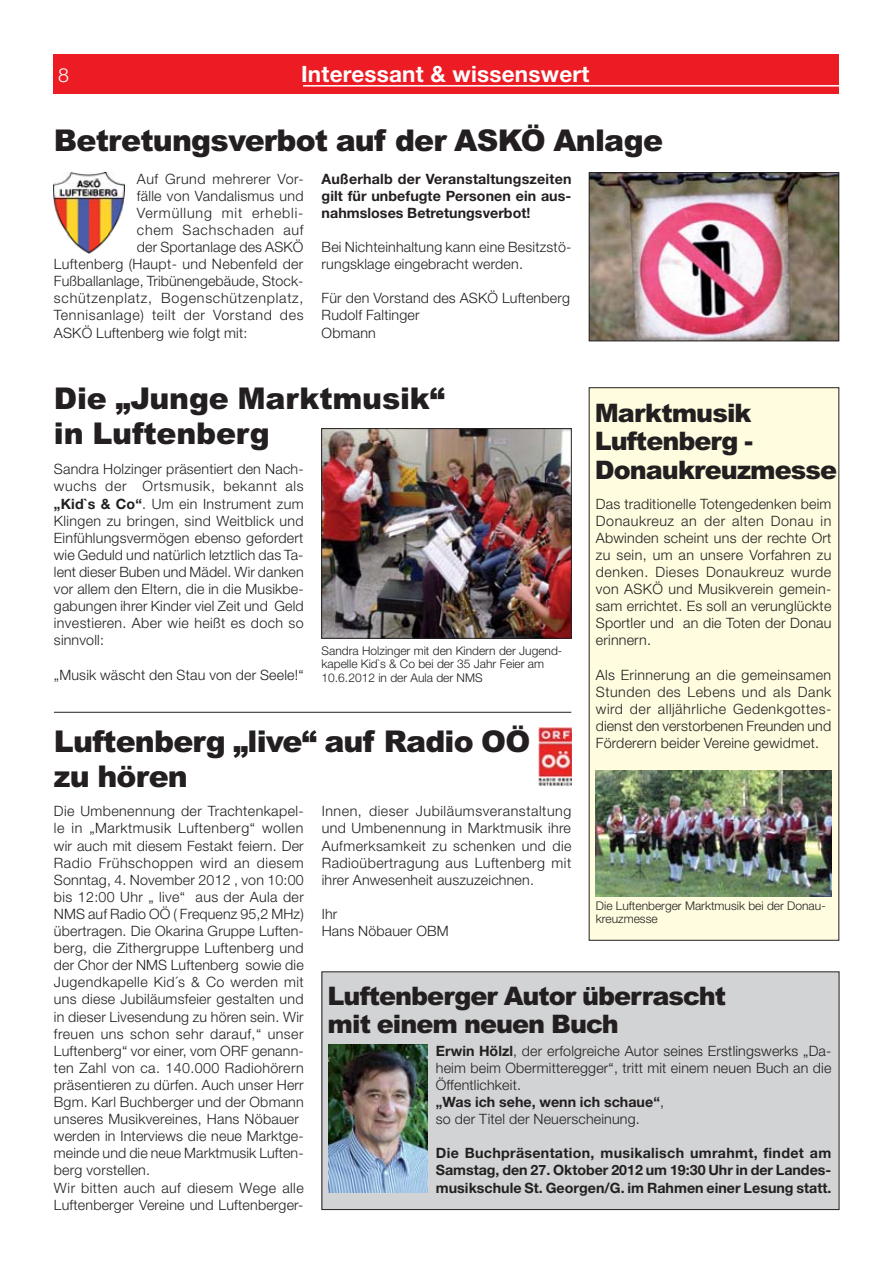
<style>
.page{position:relative;width:893px;height:1263px;background:#fff}
.page>*{position:absolute;margin:0;border:0;box-sizing:border-box;transform-origin:0 0}
.t1{font:900 30px/34.5px "Arial";letter-spacing:-.025em;color:#231f20}
.t2{font:900 30px/34.5px "Arial";letter-spacing:-.005em;color:#231f20}
.t3{font:900 25.5px/28.5px "Arial";letter-spacing:-.035em;color:#231f20}
.t4{font:700 22.5px "Helvetica Neue LT Std";letter-spacing:.01em;color:#fff}
.t5{font:300 19.5px "Helvetica Neue LT Std";color:#fff}
.t6{font:300 14.25px/17.1px "Helvetica Neue LT Std";letter-spacing:.015em;color:#231f20}
.t7{font:700 14.25px/17.1px "Helvetica Neue LT Std";color:#231f20;text-align:justify}
.t8{font:300 14.25px "Helvetica Neue LT Std";letter-spacing:.055em;color:#231f20}
.t9{font:300 14.25px "Helvetica Neue LT Std";letter-spacing:.045em;color:#231f20}
.t10{font:300 14.25px "Helvetica Neue LT Std";letter-spacing:.06em;color:#231f20}
.t11{font:300 14.25px "Helvetica Neue LT Std";letter-spacing:.035em;color:#231f20}
.t12{font:300 12px/13.5px "Helvetica Neue LT Std";color:#231f20}
.s1{font-weight:700}
</style>
<div class="page">
<div style="left:589px;top:388px;width:250px;height:552px;background:#fffce0"></div>
<div style="left:322px;top:972px;width:517px;height:238px;background:#d1d3d4"></div>
<div style="left:322px;top:972px;width:517px;height:238px;border:1px solid #231f20"></div>
<div style="left:54px;top:54px;width:785px;height:40px;background:#ed1c24"></div>
<hr style="left:303px;top:85px;width:536px;height:2px;background:#fff">
<img style="left:591px;top:174px;width:246px;height:165px">
<div style="left:589px;top:172px;width:250px;height:169px;border:1px solid #231f20"></div>
<img style="left:54px;top:173px;width:70px;height:80px">
<img style="left:323px;top:430px;width:246px;height:206px">
<div style="left:321px;top:428px;width:250px;height:210px;border:1px solid #231f20"></div>
<img style="left:596px;top:771px;width:235px;height:126px">
<hr style="left:54px;top:712px;width:517px;height:1px;background:#231f20">
<img style="left:539px;top:728px;width:32px;height:59px">
<img style="left:329px;top:1045px;width:98px;height:148px">
<h3 class="t5" style="left:58px;top:68px;width:12px">8</h3>
<h3 class="t4" style="left:301px;top:66px;width:290px">Interessant &amp; wissenswert</h3>
<h1 class="t1" style="left:54px;top:126px;width:611px">Betretungsverbot auf der ASKÖ Anlage</h1>
<p class="t11" style="left:137px;top:173px;width:168px">Auf Grund mehrerer Vor-</p>
<p class="t6" style="left:137px;top:188px;width:168px">fälle von Vandalismus und</p>
<p class="t10" style="left:137px;top:208px;width:168px">Vermüllung mit erhebli-</p>
<p class="t8" style="left:137px;top:225px;width:168px">chem Sachschaden auf</p>
<p class="t6" style="left:137px;top:240px;width:168px">der Sportanlage des ASKÖ</p>
<p class="t6" style="left:54px;top:257px;width:251px">Luftenberg (Haupt- und Nebenfeld der</p>
<p class="t6" style="left:54px;top:274px;width:251px">Fußballanlage, Tribünengebäude, Stock-</p>
<p class="t8" style="left:54px;top:293px;width:251px">schützenplatz, Bogenschützenplatz,</p>
<p class="t9" style="left:54px;top:310px;width:251px">Tennisanlage) teilt der Vorstand des</p>
<p class="t6" style="left:54px;top:325px;width:195px">ASKÖ Luftenberg wie folgt mit:</p>
<p class="t7" style="left:322px;top:171px;width:251px">Außerhalb der Veranstaltungszeiten gilt für unbefugte Personen ein aus&shy;nahmsloses Betretungsverbot!</p>
<p class="t6" style="left:322px;top:240px;width:251px">Bei Nichteinhaltung kann eine Besitzstö&shy;rungsklage eingebracht werden.</p>
<p class="t6" style="left:322px;top:291px;width:250px">Für den Vorstand des ASKÖ Luftenberg<br>Rudolf Faltinger<br>Obmann</p>
<h1 class="t2" style="left:54px;top:384px;width:392px">Die „Junge Marktmusik“ in Luftenberg</h1>
<p class="t6" style="left:54px;top:462px;width:251px;text-align:justify">Sandra Holzinger präsentiert den Nach&shy;wuchs der Ortsmusik, bekannt als <span class="s1">„Kid`s &amp; Co“</span>. Um ein Instrument zum Klingen zu bringen, sind Weitblick und Einfühlungsvermögen ebenso gefordert wie Geduld und natürlich letztlich das Ta&shy;lent dieser Buben und Mädel. Wir danken vor allem den Eltern, die in die Musikbe&shy;gabungen ihrer Kinder viel Zeit und Geld investieren. Aber wie heißt es doch so sinnvoll:</p>
<p class="t6" style="left:54px;top:667px;width:251px">„Musik wäscht den Stau von der Seele!“</p>
<p class="t12" style="left:322px;top:645px;width:242px">Sandra Holzinger mit den Kindern der Jugend&shy;kapelle Kid`s &amp; Co bei der 35 Jahr Feier am<br>10.6.2012 in der Aula der NMS</p>
<h1 class="t1" style="left:54px;top:727px;width:478px">Luftenberg „live“ auf Radio OÖ zu hören</h1>
<h2 class="t3" style="left:595px;top:401px;width:244px">Marktmusik<br>Luftenberg -<br>Donaukreuzmesse</h2>
<p class="t6" style="left:596px;top:496px;width:237px;text-align:justify">Das traditionelle Totengedenken beim Donaukreuz an der alten Donau in Abwinden scheint uns der rechte Ort zu sein, um an unsere Vorfahren zu denken. Dieses Donaukreuz wurde von ASKÖ und Musikverein gemein&shy;sam errichtet. Es soll an verunglückte Sportler und an die Toten der Donau erinnern.</p>
<p class="t6" style="left:596px;top:667px;width:237px;text-align:justify">Als Erinnerung an die gemeinsamen Stunden des Lebens und als Dank wird der alljährliche Gedenkgottes&shy;dienst den verstorbenen Freunden und Förderern beider Vereine gewidmet.</p>
<p class="t6" style="left:54px;top:804px;width:251px">Die Umbenennung der Trachtenkapel&shy;le in „Marktmusik Luftenberg“ wollen wir auch mit diesem Festakt feiern. Der Radio Frühschoppen wird an diesem Sonntag, 4. November 2012 , von 10:00 bis 12:00 Uhr „ live“ aus der Aula der NMS auf Radio OÖ ( Frequenz 95,2 MHz) übertragen. Die Okarina Gruppe Luften&shy;berg, die Zithergruppe Luftenberg und der Chor der NMS Luftenberg sowie die Jugendkapelle Kid´s &amp; Co werden mit uns diese Jubiläumsfeier gestalten und in dieser Livesendung zu hören sein. Wir freuen uns schon sehr darauf,“ unser Luftenberg“ vor einer, vom ORF genann&shy;ten Zahl von ca. 140.000 Radiohörern präsentieren zu dürfen. Auch unser Herr Bgm. Karl Buchberger und der Obmann unseres Musikvereines, Hans Nöbauer werden in Interviews die neue Marktge&shy;meinde und die neue Marktmusik Luften&shy;berg vorstellen.<br>Wir bitten auch auf diesem Wege alle Luftenberger Vereine und Luftenberger-</p>
<p class="t6" style="left:322px;top:804px;width:251px;text-align:justify">Innen, dieser Jubiläumsveranstaltung und Umbenennung in Marktmusik ihre Aufmerksamkeit zu schenken und die Radioübertragung aus Luftenberg mit</p>
<p class="t6" style="left:322px;top:872px;width:214px">ihrer Anwesenheit auszuzeichnen.</p>
<p class="t12" style="left:596px;top:900px;width:231px">Die Luftenberger Marktmusik bei der Donau&shy;kreuzmesse</p>
<p class="t6" style="left:322px;top:907px;width:128px">Ihr<br>Hans Nöbauer OBM</p>
<h2 class="t3" style="left:328px;top:984px;width:400px">Luftenberger Autor überrascht mit einem neuen Buch</h2>
<p class="t6" style="left:436px;top:1043px;width:397px"><span class="s1">Erwin Hölzl</span>, der erfolgreiche Autor seines Erstlingswerks „Da&shy;heim beim Obermitteregger“, tritt mit einem neuen Buch an die Öffentlichkeit.<br><span class="s1">„Was ich sehe, wenn ich schaue“</span>,<br>so der Titel der Neuerscheinung.</p>
<p class="t7" style="left:436px;top:1146px;width:397px">Die Buchpräsentation, musikalisch umrahmt, findet am Samstag, den 27. Oktober 2012 um 19:30 Uhr in der Landes&shy;musikschule St. Georgen/G. im Rahmen einer Lesung statt.</p>
</div>
